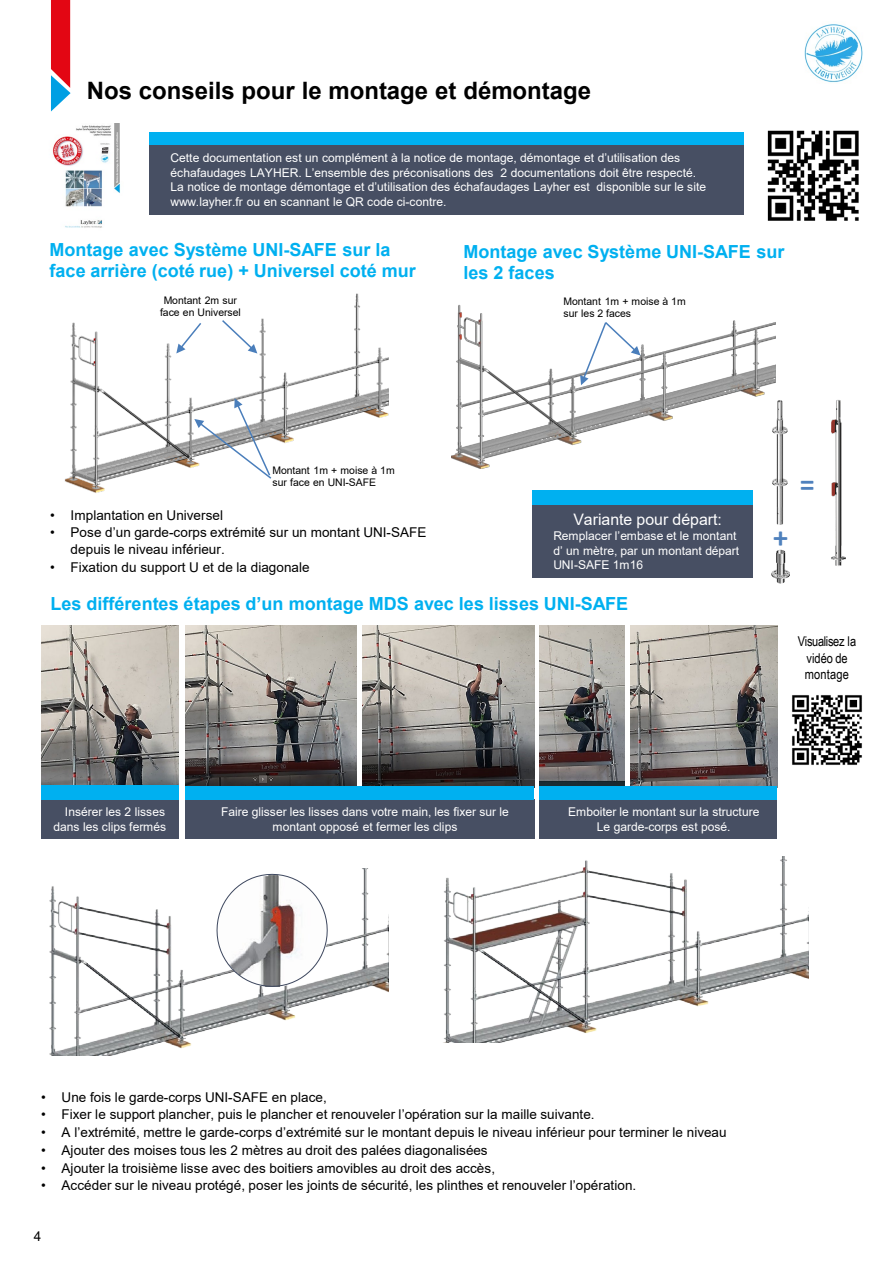
<style>
.page{position:relative;width:893px;height:1264px;background:#fff}
.page>*{position:absolute;margin:0;border:0;box-sizing:border-box;transform-origin:0 0}
.t1{font:700 30px "Calibri";color:#4f81bd}
.t2{font:700 24px "Arial";color:#000}
.t3{font:700 18px/21px "Arial";color:#00b0f0}
.t4{font:15.9px "Arial";color:#fff}
.t5{font:13.5px/16.2px "Arial";letter-spacing:.005em;color:#000}
.t6{font:13.5px/16.2px "Arial Narrow";letter-spacing:-.005em;color:#000;text-align:center}
.t7{font:12px/14.4px "Arial";letter-spacing:-.005em;color:#fff}
.t8{font:10.5px/12.6px "Arial";letter-spacing:-.005em;color:#000}
</style>
<div class="page">
<svg style="left:51px;top:0;width:20px;height:111px;background:#c3465a"></svg>
<img style="left:49px;top:868px;width:339px;height:186px">
<svg style="left:216px;top:873px;width:112px;height:113px"></svg>
<img style="left:444px;top:856px;width:364px;height:186px">
<div style="left:149px;top:145px;width:594px;height:69px;background:#474f63"></div>
<img style="left:767px;top:130px;width:92px;height:91px">
<div style="left:41px;top:798px;width:138px;height:40px;background:#474f63"></div>
<div style="left:185px;top:798px;width:349px;height:40px;background:#474f63"></div>
<div style="left:540px;top:798px;width:237px;height:40px;background:#474f63"></div>
<img style="left:804px;top:24px;width:59px;height:59px">
<img style="left:451px;top:304px;width:324px;height:164px">
<img style="left:64px;top:293px;width:324px;height:200px">
<div style="left:149px;top:132px;width:594px;height:13px;background:#00b0f0"></div>
<div style="left:532px;top:504px;width:220px;height:73px;background:#474f63"></div>
<div style="left:532px;top:490px;width:220px;height:14px;background:#00b0f0"></div>
<img style="left:831px;top:400px;width:15px;height:166px">
<svg style="left:176px;top:321px;width:27px;height:32px"></svg>
<svg style="left:220px;top:318px;width:37px;height:35px"></svg>
<svg style="left:194px;top:398px;width:79px;height:82px"></svg>
<img style="left:771px;top:549px;width:19px;height:34px">
<img style="left:770px;top:399px;width:18px;height:126px">
<svg style="left:580px;top:320px;width:60px;height:65px"></svg>
<img style="left:41px;top:625px;width:138px;height:159px">
<img style="left:185px;top:626px;width:172px;height:160px">
<img style="left:362px;top:626px;width:172px;height:160px">
<img style="left:539px;top:626px;width:86px;height:160px">
<img style="left:630px;top:626px;width:147px;height:160px">
<div style="left:41px;top:784px;width:138px;height:14px;background:#00b0f0"></div>
<div style="left:185px;top:786px;width:349px;height:14px;background:#00b0f0"></div>
<div style="left:539px;top:786px;width:238px;height:14px;background:#00b0f0"></div>
<img style="left:52px;top:123px;width:68px;height:105px">
<img style="left:792px;top:695px;width:70px;height:70px">
<p class="t2" style="left:87px;top:73px;width:505px">Nos conseils pour le montage et démontage</p>
<p class="t7" style="left:170px;top:151px;width:527px">Cette documentation est un complément à la notice de montage, démontage et d’utilisation des échafaudages LAYHER. L’ensemble des préconisations des 2 documentations doit être respecté.</p>
<p class="t7" style="left:170px;top:180px;width:537px">La notice de montage démontage et d’utilisation des échafaudages Layher est disponible sur le site www.layher.fr ou en scannant le QR code ci-contre.</p>
<p class="t3" style="left:50px;top:240px;width:368px">Montage avec Système UNI-SAFE sur la face arrière (coté rue) + Universel coté mur</p>
<p class="t8" style="left:160px;top:293px;width:82px;text-align:center">Montant 2m sur face en Universel</p>
<p class="t3" style="left:463px;top:241px;width:322px">Montage avec Système UNI-SAFE sur les 2 faces</p>
<p class="t8" style="left:563px;top:294px;width:124px">Montant 1m + moise à 1m sur les 2 faces</p>
<p class="t8" style="left:272px;top:463px;width:124px">Montant 1m + moise à 1m sur face en UNI-SAFE</p>
<p class="t5" style="left:50px;top:507px;width:174px">• Implantation en Universel</p>
<p class="t5" style="left:71px;top:524px;width:357px;text-indent:-20px">• Pose d’un garde-corps extrémité sur un montant UNI-SAFE depuis le niveau inférieur.</p>
<p class="t5" style="left:50px;top:558px;width:261px">• Fixation du support U et de la diagonale</p>
<p class="t4" style="left:573px;top:508px;width:150px">Variante pour départ:</p>
<p class="t7" style="left:553px;top:528px;width:187px">Remplacer l’embase et le montant d’ un mètre, par un montant départ<br>UNI-SAFE 1m16</p>
<p class="t3" style="left:51px;top:592px;width:579px">Les différentes étapes d’un montage MDS avec les lisses UNI-SAFE</p>
<p class="t1" style="left:799px;top:462px;width:16px">=</p>
<p class="t1" style="left:773px;top:515px;width:16px">+</p>
<p class="t6" style="left:797px;top:633px;width:60px">Visualisez la vidéo de montage</p>
<p class="t7" style="left:65px;top:804px;width:101px">Insérer les 2 lisses</p>
<p class="t7" style="left:53px;top:819px;width:114px">dans les clips fermés</p>
<p class="t7" style="left:221px;top:804px;width:289px;text-align:center">Faire glisser les lisses dans votre main, les fixer sur le montant opposé et fermer les clips</p>
<p class="t7" style="left:568px;top:804px;width:193px">Emboiter le montant sur la structure</p>
<p class="t7" style="left:597px;top:819px;width:135px">Le garde-corps est posé.</p>
<p class="t5" style="left:41px;top:1088px;width:287px">• Une fois le garde-corps UNI-SAFE en place,</p>
<p class="t5" style="left:41px;top:1106px;width:555px">• Fixer le support plancher, puis le plancher et renouveler l’opération sur la maille suivante.</p>
<p class="t5" style="left:41px;top:1123px;width:687px">• A l’extrémité, mettre le garde-corps d’extrémité sur le montant depuis le niveau inférieur pour terminer le niveau</p>
<p class="t5" style="left:41px;top:1141px;width:448px">• Ajouter des moises tous les 2 mètres au droit des palées diagonalisées</p>
<p class="t5" style="left:41px;top:1159px;width:455px">• Ajouter la troisième lisse avec des boitiers amovibles au droit des accès,</p>
<p class="t5" style="left:41px;top:1177px;width:596px">• Accéder sur le niveau protégé, poser les joints de sécurité, les plinthes et renouveler l’opération.</p>
<p class="t5" style="left:34px;top:1227px;width:9px">4</p>
</div>
